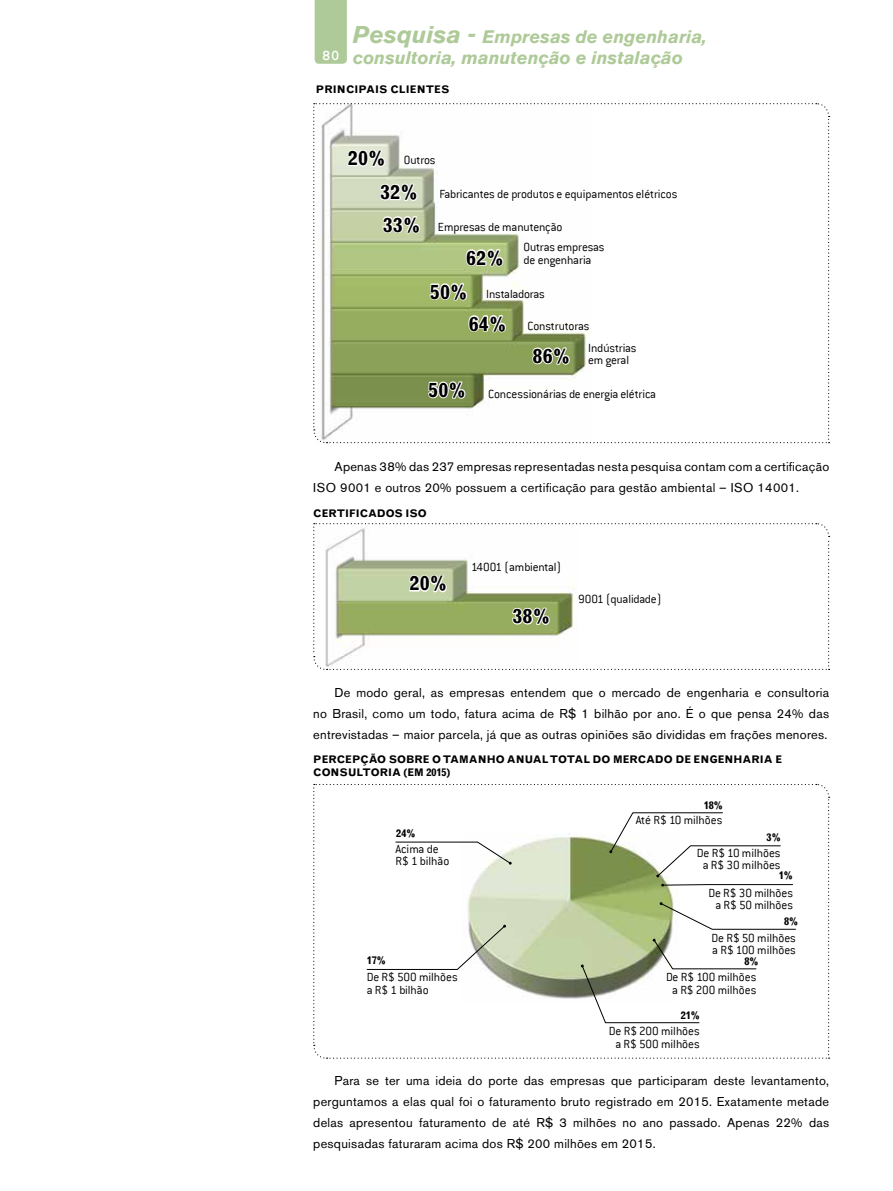
<style>
.page{position:relative;width:893px;height:1191px;background:#fff}
.page>*{position:absolute;margin:0;border:0;box-sizing:border-box;transform-origin:0 0}
.t1{font:700 19.5px/33.3px "Grotesque MT Std";letter-spacing:.04em;color:#000}
.t2{font:italic 700 18px/21px "Akzidenz Grotesk BE";color:#aeca98}
.t3{font:700 15px "Courier New";color:#fff}
.t4{font:300 13.05px/12.6px "Conduit ITC";letter-spacing:-.01em;color:#000}
.t5{font:12.75px/21px "Akzidenz Grotesk BE";letter-spacing:.02em;color:#000;text-align:justify}
.t6{font:700 10.5px/12.6px "Grotesque MT Std";color:#000}
.s1{font-size:24px}
.s2{font-family:"Grotesque MT Std";font-weight:700;font-size:19.5px}
</style>
<div class="page">
<svg style="left:313px;top:103px;width:517px;height:341px"></svg>
<svg style="left:313px;top:523px;width:517px;height:147px"></svg>
<svg style="left:313px;top:783px;width:517px;height:276px"></svg>
<div style="left:315px;top:0;width:32px;height:64px;background:#aeca98"></div>
<p class="t3" style="left:322px;top:46px;width:19px">80</p>
<h2 class="t2" style="left:353px;top:26px;width:355px"><span class="s1">Pesquisa -</span> Empresas de engenharia, consultoria, manutenção e instalação</h2>
<p class="t6" style="left:316px;top:83px;width:135px">PRINCIPAIS CLIENTES</p>
<h1 class="t1" style="left:381px;top:142px;width:41px;text-indent:-32px">20%<br>32%<br>33%</h1>
<p class="t4" style="left:404px;top:153px;width:33px">Outros</p>
<p class="t4" style="left:439px;top:187px;width:239px">Fabricantes de produtos e equipamentos elétricos</p>
<p class="t4" style="left:438px;top:220px;width:126px">Empresas de manutenção</p>
<p class="t4" style="left:524px;top:241px;width:83px">Outras empresas de engenharia</p>
<h1 class="t1" style="left:430px;top:241px;width:75px;line-height:34px;text-indent:36px">62%<br>50%</h1>
<h1 class="t1" style="left:469px;top:307px;width:38px">64%</h1>
<p class="t4" style="left:486px;top:287px;width:60px">Instaladoras</p>
<p class="t4" style="left:528px;top:319px;width:63px">Construtoras</p>
<p class="t4" style="left:588px;top:341px;width:50px">Indústrias em geral</p>
<h1 class="t1" style="left:533px;top:339px;width:38px">86%</h1>
<p class="t4" style="left:429px;top:387px;width:229px"><span class="s2">50%</span> Concessionárias de energia elétrica</p>
<p class="t5" style="left:313px;top:456px;width:517px;text-indent:21px">Apenas 38% das 237 empresas representadas nesta pesquisa contam com a certificação<br>ISO 9001 e outros 20% possuem a certificação para gestão ambiental – ISO 14001.</p>
<p class="t6" style="left:313px;top:507px;width:100px">CERTIFICADOS ISO</p>
<h1 class="t1" style="left:410px;top:567px;width:38px">20%</h1>
<p class="t4" style="left:471px;top:561px;width:92px">14001 (ambiental)</p>
<h1 class="t1" style="left:513px;top:600px;width:38px">38%</h1>
<p class="t4" style="left:578px;top:592px;width:85px">9001 (qualidade)</p>
<p class="t5" style="left:313px;top:682px;width:517px;text-indent:21px">De modo geral, as empresas entendem que o mercado de engenharia e consultoria no Brasil, como um todo, fatura acima de R$ 1 bilhão por ano. É o que pensa 24% das entrevistadas – maior parcela, já que as outras opiniões são divididas em frações menores.</p>
<p class="t6" style="left:313px;top:753px;width:470px">PERCEPÇÃO SOBRE O TAMANHO ANUAL TOTAL DO MERCADO DE ENGENHARIA E<br>CONSULTORIA (EM 2015)</p>
<p class="t6" style="left:704px;top:799px;width:21px">18%</p>
<p class="t6" style="left:396px;top:826px;width:21px">24%</p>
<p class="t6" style="left:767px;top:831px;width:15px">3%</p>
<p class="t6" style="left:779px;top:869px;width:15px">1%</p>
<p class="t4" style="left:636px;top:814px;width:88px">Até R$ 10 milhões</p>
<p class="t4" style="left:395px;top:842px;width:55px">Acima de<br>R$ 1 bilhão</p>
<p class="t4" style="left:697px;top:846px;width:85px;text-align:center">De R$ 10 milhões a R$ 30 milhões</p>
<p class="t4" style="left:708px;top:886px;width:86px;text-align:center">De R$ 30 milhões a R$ 50 milhões</p>
<p class="t6" style="left:367px;top:954px;width:21px">17%</p>
<p class="t4" style="left:367px;top:970px;width:92px">De R$ 500 milhões a R$ 1 bilhão</p>
<p class="t6" style="left:784px;top:915px;width:15px">8%</p>
<p class="t4" style="left:711px;top:931px;width:86px">De R$ 50 milhões a R$ 100 milhões</p>
<p class="t6" style="left:744px;top:955px;width:15px">8%</p>
<p class="t4" style="left:666px;top:970px;width:92px;text-align:center">De R$ 100 milhões a R$ 200 milhões</p>
<p class="t6" style="left:681px;top:1008px;width:21px">21%</p>
<p class="t4" style="left:609px;top:1025px;width:92px;text-align:center">De R$ 200 milhões a R$ 500 milhões</p>
<p class="t5" style="left:313px;top:1070px;width:517px;text-indent:21px">Para se ter uma ideia do porte das empresas que participaram deste levantamento, perguntamos a elas qual foi o faturamento bruto registrado em 2015. Exatamente metade delas apresentou faturamento de até R$ 3 milhões no ano passado. Apenas 22% das pesquisadas faturaram acima dos R$ 200 milhões em 2015.</p>
</div>
